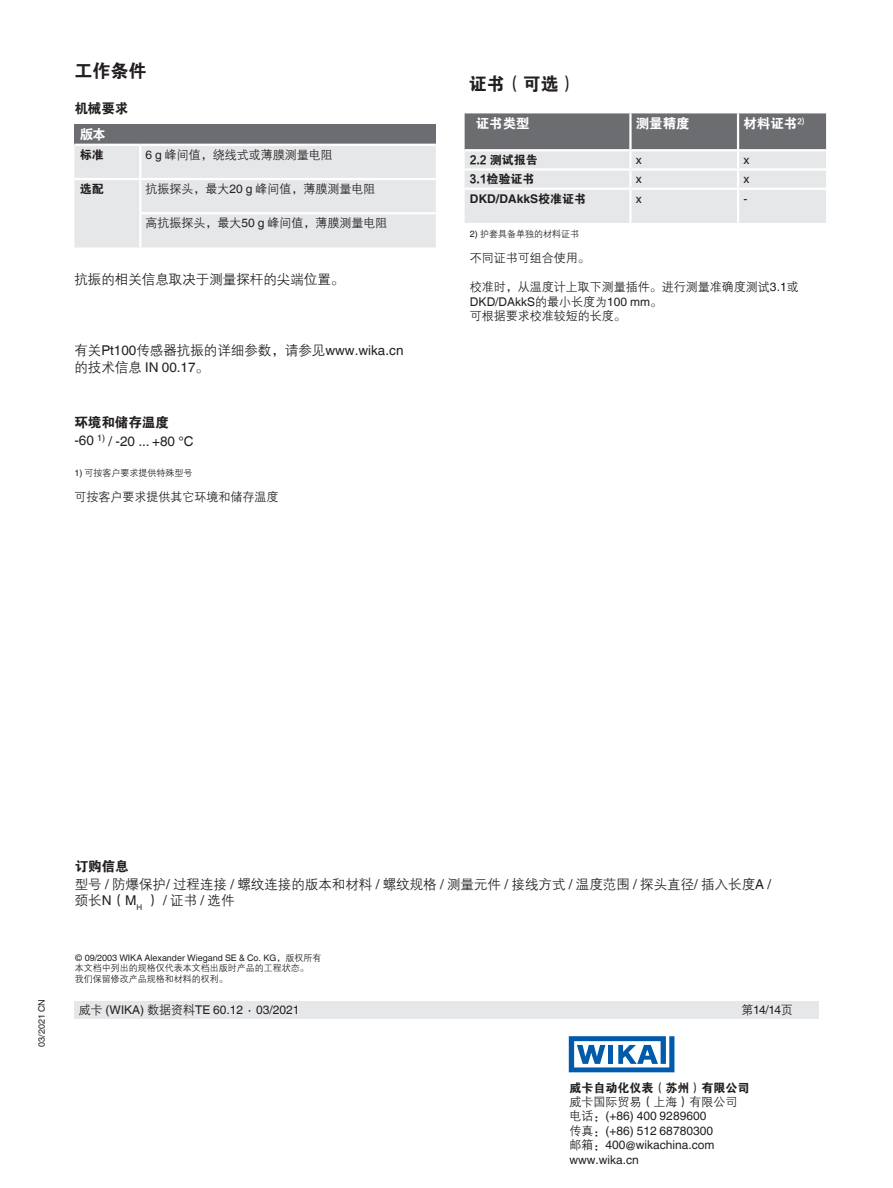
<style>
.page{position:relative;width:893px;height:1188px;background:#fff}
.page>*{position:absolute;margin:0;border:0;box-sizing:border-box;transform-origin:0 0}
.t1{font:18px "FZDHTJW GB1 0";color:#231f20}
.t2{font:13.5px/16.2px "FZZDXJW GB1 0";color:#231f20}
.t3{font:13.5px "Helvetica World";color:#231f20}
.t4{font:13.5px "FZDHTJW GB1 0";color:#fff}
.t5{font:13.5px "FZDHTJW GB1 0";color:#231f20}
.t6{font:12px "FZZDXJW GB1 0";color:#231f20}
.t7{font:12px/14.4px "Helvetica World";color:#231f20}
.t8{font:12px/19.2px "FZDHTJW GB1 0";color:#231f20}
.t9{font:700 12px "Helvetica World";color:#231f20}
.t10{font:9px/10.8px "FZZDXJW GB1 0";color:#231f20}
.t11{font:9px "Helvetica World";color:#231f20}
.s1{font-family:"Helvetica World"}
.s2{font-family:"FZZDXJW GB1 0"}
.s3{font-family:"FZDHTJW GB1 0";font-weight:400}
</style>
<div class="page">
<div style="left:74px;top:1001px;width:745px;height:17px;background:#e6e7e9"></div>
<svg style="left:569px;top:1036px;width:105px;height:36px"></svg>
<div style="left:74px;top:124px;width:362px;height:21px;background:#6c6d70"></div>
<div style="left:74px;top:146px;width:362px;height:102px;background:#e6e7e9"></div>
<hr style="left:139px;top:146px;width:2px;height:32px;background:#fff">
<hr style="left:140px;top:178px;width:296px;height:2px;background:#fff">
<hr style="left:139px;top:212px;width:297px;height:2px;background:#fff">
<hr style="left:74px;top:144px;width:66px;height:2px;background:#fff">
<hr style="left:140px;top:144px;width:296px;height:2px;background:#fff">
<hr style="left:74px;top:178px;width:66px;height:2px;background:#fff">
<hr style="left:139px;top:180px;width:2px;height:32px;background:#fff">
<hr style="left:139px;top:214px;width:2px;height:34px;background:#fff">
<svg style="left:465px;top:113px;width:361px;height:110px;background:#bebfc1"></svg>
<hr style="left:465px;top:188px;width:165px;height:2px;background:#fff">
<hr style="left:630px;top:188px;width:108px;height:2px;background:#fff">
<hr style="left:629px;top:190px;width:3px;height:33px;background:#fff">
<hr style="left:738px;top:188px;width:88px;height:2px;background:#fff">
<hr style="left:737px;top:190px;width:2px;height:33px;background:#fff">
<hr style="left:465px;top:149px;width:165px;height:2px;background:#fff">
<hr style="left:630px;top:149px;width:108px;height:2px;background:#fff">
<hr style="left:738px;top:149px;width:88px;height:2px;background:#fff">
<h1 class="t1" style="left:74px;top:61px;width:73px">工作条件</h1>
<p class="t5" style="left:74px;top:101px;width:55px">机械要求</p>
<p class="t4" style="left:80px;top:127px;width:27px">版本</p>
<p class="t8" style="left:80px;top:145px;width:25px">标准</p>
<p class="t6" style="left:146px;top:148px;width:189px"><span class="s1">6 g</span> 峰间值，绕线式或薄膜测量电阻</p>
<p class="t8" style="left:80px;top:179px;width:25px">选配</p>
<p class="t6" style="left:146px;top:182px;width:231px">抗振探头，最大<span class="s1">20 g</span> 峰间值，薄膜测量电阻</p>
<p class="t6" style="left:146px;top:217px;width:243px">高抗振探头，最大<span class="s1">50 g</span> 峰间值，薄膜测量电阻</p>
<p class="t2" style="left:74px;top:271px;width:271px">抗振的相关信息取决于测量探杆的尖端位置。</p>
<p class="t2" style="left:74px;top:343px;width:331px">有关<span class="s1">Pt100</span>传感器抗振的详细参数，请参见<span class="s1">www.wika.cn</span></p>
<p class="t3" style="left:74px;top:359px;width:136px"><span class="s2">的技术信息</span> IN 00.17<span class="s2">。</span></p>
<p class="t5" style="left:74px;top:415px;width:96px">环境和储存温度</p>
<p class="t3" style="left:74px;top:433px;width:121px">-60 <sup>1)</sup> / -20 ... +80 °C</p>
<p class="t10" style="left:74px;top:468px;width:120px"><span class="s1">1)</span> 可按客户要求提供特殊型号</p>
<p class="t6" style="left:74px;top:490px;width:205px">可按客户要求提供其它环境和储存温度</p>
<h1 class="t1" style="left:469px;top:74px;width:109px">证书（可选）</h1>
<p class="t4" style="left:476px;top:116px;width:55px">证书类型</p>
<p class="t4" style="left:636px;top:116px;width:55px">测量精度</p>
<p class="t4" style="left:743px;top:116px;width:62px">材料证书<sup>2)</sup></p>
<p class="t8" style="left:470px;top:151px;width:69px">2.2 测试报告<br>3.1检验证书</p>
<p class="t7" style="left:636px;top:153px;width:7px">x</p>
<p class="t7" style="left:743px;top:153px;width:7px">x</p>
<p class="t7" style="left:636px;top:172px;width:7px">x</p>
<p class="t7" style="left:743px;top:172px;width:7px">x</p>
<p class="t9" style="left:470px;top:192px;width:118px">DKD/DAkkS<span class="s3">校准证书</span></p>
<p class="t10" style="left:470px;top:229px;width:111px"><span class="s1">2)</span> 护套具备单独的材料证书</p>
<p class="t7" style="left:636px;top:191px;width:7px">x</p>
<p class="t7" style="left:743px;top:191px;width:5px">-</p>
<p class="t6" style="left:470px;top:252px;width:121px">不同证书可组合使用。</p>
<p class="t6" style="left:470px;top:281px;width:330px">校准时，从温度计上取下测量插件。进行测量准确度测试<span class="s1">3.1</span>或</p>
<p class="t7" style="left:470px;top:294px;width:194px">DKD/DAkkS<span class="s2">的最小长度为</span>100 mm<span class="s2">。</span></p>
<p class="t6" style="left:470px;top:310px;width:157px">可根据要求校准较短的长度。</p>
<p class="t5" style="left:75px;top:859px;width:56px">订购信息</p>
<p class="t2" style="left:75px;top:877px;width:698px">型号 <span class="s1">/</span> 防爆保护<span class="s1">/</span> 过程连接 <span class="s1">/</span> 螺纹连接的版本和材料 <span class="s1">/</span> 螺纹规格 <span class="s1">/</span> 测量元件 <span class="s1">/</span> 接线方式 <span class="s1">/</span> 温度范围 <span class="s1">/</span> 探头直径<span class="s1">/</span> 插入长度<span class="s1">A /</span>颈长<span class="s1">N</span>（<span class="s1">M</span><sub>H</sub> ） <span class="s1">/</span> 证书 <span class="s1">/</span> 选件</p>
<p class="t11" style="left:75px;top:952px;width:248px">© 09/2003 WIKA Alexander Wiegand SE &amp; Co. KG<span class="s2">，版权所有</span></p>
<p class="t10" style="left:75px;top:963px;width:236px">本文档中列出的规格仅代表本文档出版时产品的工程状态。我们保留修改产品规格和材料的权利。</p>
<p class="t11" style="left:36px;top:1047px;width:49px;rotate:-90deg">03/2021 CN</p>
<p class="t7" style="left:79px;top:1003px;width:222px"><span class="s2">威卡</span> (WIKA) <span class="s2">数据资料</span>TE 60.12 ∙ 03/2021</p>
<p class="t7" style="left:741px;top:1003px;width:53px"><span class="s2">第</span>14/14<span class="s2">页</span></p>
<p class="t8" style="left:569px;top:1078px;width:181px">威卡自动化仪表（苏州）有限公司</p>
<p class="t6" style="left:569px;top:1095px;width:169px">威卡国际贸易（上海）有限公司</p>
<p class="t7" style="left:569px;top:1109px;width:147px"><span class="s2">电话：</span>(+86) 400 9289600<span class="s2">传真：</span>(+86) 512 68780300<span class="s2">邮箱：</span>400@wikachina.com www.wika.cn</p>
</div>
